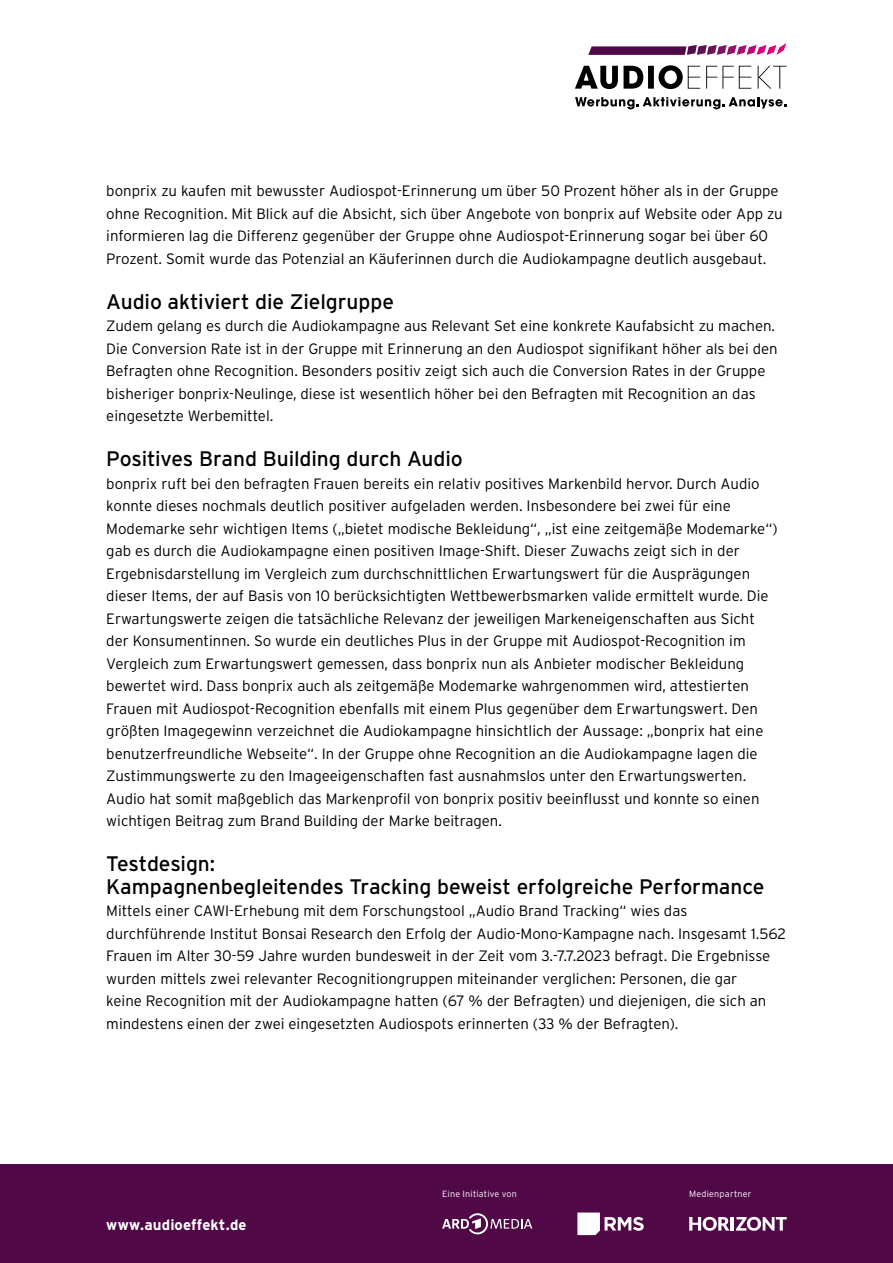
<style>
.page{position:relative;width:893px;height:1263px;background:#fff}
.page>*{position:absolute;margin:0;border:0;box-sizing:border-box;transform-origin:0 0}
.t1{font:21px/22.5px "Interstate";letter-spacing:-.005em;color:#000}
.t2{font:300 15px/22.5px "Interstate";color:#000}
.t3{font:700 15px "Interstate";letter-spacing:.01em;color:#fff}
.t4{font:300 9px "Interstate";letter-spacing:.025em;color:#fff}
</style>
<div class="page">
<svg style="left:588px;top:43px;width:198px;height:12px"></svg>
<svg style="left:575px;top:65px;width:211px;height:24px"></svg>
<svg style="left:575px;top:97px;width:211px;height:12px"></svg>
<div style="left:0;top:1164px;width:893px;height:99px;background:#500847"></div>
<svg style="left:577px;top:1212px;width:67px;height:23px"></svg>
<svg style="left:442px;top:1213px;width:90px;height:21px"></svg>
<svg style="left:689px;top:1217px;width:98px;height:14px"></svg>
<p class="t2" style="left:106px;top:180px;width:678px">bonprix zu kaufen mit bewusster Audiospot-Erinnerung um über 50 Prozent höher als in der Gruppe ohne Recognition. Mit Blick auf die Absicht, sich über Angebote von bonprix auf Website oder App zu informieren lag die Differenz gegenüber der Gruppe ohne Audiospot-Erinnerung sogar bei über 60<br>Prozent. Somit wurde das Potenzial an Käuferinnen durch die Audiokampagne deutlich ausgebaut.</p>
<h1 class="t1" style="left:106px;top:290px;width:289px">Audio aktiviert die Zielgruppe</h1>
<p class="t2" style="left:106px;top:315px;width:673px">Zudem gelang es durch die Audiokampagne aus Relevant Set eine konkrete Kaufabsicht zu machen.<br>Die Conversion Rate ist in der Gruppe mit Erinnerung an den Audiospot signifikant höher als bei den Befragten ohne Recognition. Besonders positiv zeigt sich auch die Conversion Rates in der Gruppe bisheriger bonprix-Neulinge, diese ist wesentlich höher bei den Befragten mit Recognition an das eingesetzte Werbemittel.</p>
<h1 class="t1" style="left:106px;top:448px;width:358px">Positives Brand Building durch Audio</h1>
<p class="t2" style="left:106px;top:472px;width:673px">bonprix ruft bei den befragten Frauen bereits ein relativ positives Markenbild hervor. Durch Audio konnte dieses nochmals deutlich positiver aufgeladen werden. Insbesondere bei zwei für eine Modemarke sehr wichtigen Items („bietet modische Bekleidung“, „ist eine zeitgemäße Modemarke“) gab es durch die Audiokampagne einen positiven Image-Shift. Dieser Zuwachs zeigt sich in der Ergebnisdarstellung im Vergleich zum durchschnittlichen Erwartungswert für die Ausprägungen dieser Items, der auf Basis von 10 berücksichtigten Wettbewerbsmarken valide ermittelt wurde. Die Erwartungswerte zeigen die tatsächliche Relevanz der jeweiligen Markeneigenschaften aus Sicht der Konsumentinnen. So wurde ein deutliches Plus in der Gruppe mit Audiospot-Recognition im Vergleich zum Erwartungswert gemessen, dass bonprix nun als Anbieter modischer Bekleidung bewertet wird. Dass bonprix auch als zeitgemäße Modemarke wahrgenommen wird, attestierten Frauen mit Audiospot-Recognition ebenfalls mit einem Plus gegenüber dem Erwartungswert. Den größten Imagegewinn verzeichnet die Audiokampagne hinsichtlich der Aussage: „bonprix hat eine benutzerfreundliche Webseite“. In der Gruppe ohne Recognition an die Audiokampagne lagen die Zustimmungswerte zu den Imageeigenschaften fast ausnahmslos unter den Erwartungswerten.<br>Audio hat somit maßgeblich das Markenprofil von bonprix positiv beeinflusst und konnte so einen wichtigen Beitrag zum Brand Building der Marke beitragen.</p>
<h1 class="t1" style="left:106px;top:853px;width:660px">Testdesign:<br>Kampagnenbegleitendes Tracking beweist erfolgreiche Performance</h1>
<p class="t2" style="left:106px;top:900px;width:681px">Mittels einer CAWI-Erhebung mit dem Forschungstool „Audio Brand Tracking“ wies das durchführende Institut Bonsai Research den Erfolg der Audio-Mono-Kampagne nach. Insgesamt 1.562<br>Frauen im Alter 30-59 Jahre wurden bundesweit in der Zeit vom 3.-7.7.2023 befragt. Die Ergebnisse wurden mittels zwei relevanter Recognitiongruppen miteinander verglichen: Personen, die gar<br>keine Recognition mit der Audiokampagne hatten (67 % der Befragten) und diejenigen, die sich an mindestens einen der zwei eingesetzten Audiospots erinnerten (33 % der Befragten).</p>
<p class="t3" style="left:106px;top:1216px;width:142px">www.audioeffekt.de</p>
<p class="t4" style="left:442px;top:1189px;width:76px">Eine Initiative von</p>
<p class="t4" style="left:689px;top:1189px;width:64px">Medienpartner</p>
</div>
